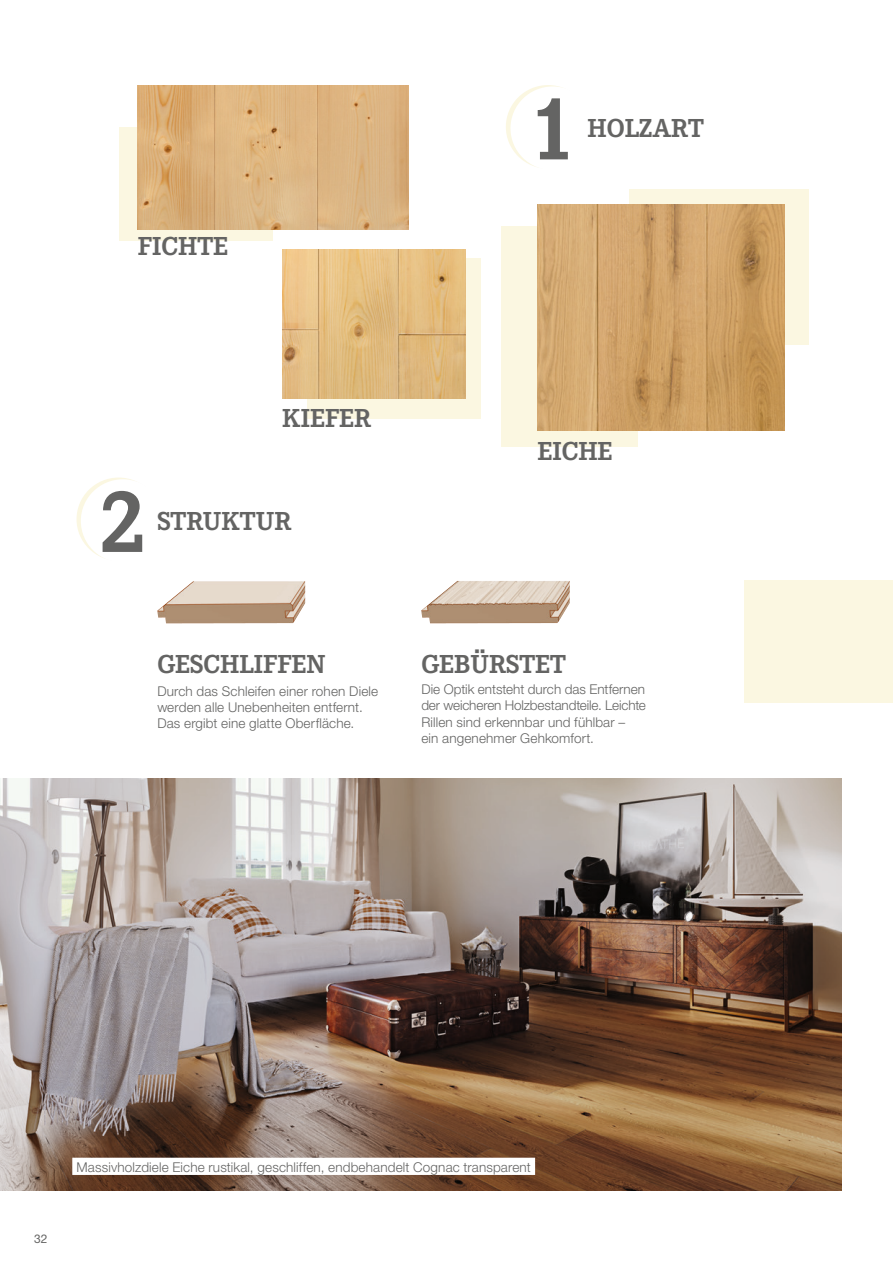
<style>
.page{position:relative;width:893px;height:1263px;background:#fff}
.page>*{position:absolute;margin:0;border:0;box-sizing:border-box;transform-origin:0 0}
.t1{font:700 93px "Corporate E Pro";color:#646463}
.t2{font:700 92.55px "Corporate E Pro";color:#646463}
.t3{font:700 27px "Corporate E Pro";color:#646463}
.t4{font:300 13.5px/16.2px "Helvetica Neue";letter-spacing:.01em;color:#646463}
.t5{font:12px "Helvetica Neue";color:#646463}
</style>
<div class="page">
<div style="left:501px;top:226px;width:136px;height:220px;background:#fbf7e1"></div>
<div style="left:629px;top:189px;width:180px;height:156px;background:#fbf7e1"></div>
<div style="left:119px;top:128px;width:154px;height:113px;background:#fbf7e1"></div>
<div style="left:744px;top:581px;width:149px;height:122px;background:#fbf7e1"></div>
<img style="left:0;top:779px;width:842px;height:412px">
<div style="left:77px;top:477px;width:84px;height:84px;background:#fbf7e1;border-radius:50%"></div>
<div style="left:81px;top:479px;width:84px;height:84px;background:#fff;border-radius:50%"></div>
<img style="left:421px;top:581px;width:149px;height:42px">
<img style="left:157px;top:581px;width:148px;height:42px">
<div style="left:308px;top:258px;width:173px;height:160px;background:#fbf7e1"></div>
<img style="left:537px;top:204px;width:248px;height:227px">
<img style="left:138px;top:85px;width:270px;height:145px">
<div style="left:506px;top:85px;width:84px;height:84px;background:#fbf7e1;border-radius:50%"></div>
<div style="left:510px;top:86px;width:85px;height:84px;background:#fff;border-radius:50%"></div>
<img style="left:282px;top:250px;width:183px;height:149px">
<div style="left:72px;top:1158px;width:463px;height:17px;background:#fff"></div>
<h3 class="t3" style="left:138px;top:226px;width:92px">FICHTE</h3>
<h1 class="t1" style="left:529px;top:62px;width:50px">1</h1>
<h3 class="t3" style="left:588px;top:109px;width:118px">HOLZART</h3>
<h3 class="t3" style="left:282px;top:399px;width:90px">KIEFER</h3>
<h2 class="t2" style="left:99px;top:455px;width:50px">2</h2>
<h3 class="t3" style="left:157px;top:502px;width:136px">STRUKTUR</h3>
<h3 class="t3" style="left:157px;top:645px;width:170px">GESCHLIFFEN</h3>
<p class="t4" style="left:157px;top:682px;width:222px">Durch das Schleifen einer rohen Diele werden alle Unebenheiten entfernt.<br>Das ergibt eine glatte Oberfläche.</p>
<h3 class="t3" style="left:537px;top:431px;width:77px">EICHE</h3>
<h3 class="t3" style="left:421px;top:645px;width:146px">GEBÜRSTET</h3>
<p class="t4" style="left:421px;top:681px;width:226px">Die Optik entsteht durch das Entfernen der weicheren Holzbestandteile. Leichte Rillen sind erkennbar und fühlbar –<br>ein angenehmer Gehkomfort.</p>
<p class="t5" style="left:34px;top:1231px;width:15px">32</p>
<p class="t4" style="left:77px;top:1158px;width:456px">Massivholzdiele Eiche rustikal, geschliffen, endbehandelt Cognac transparent</p>
</div>
